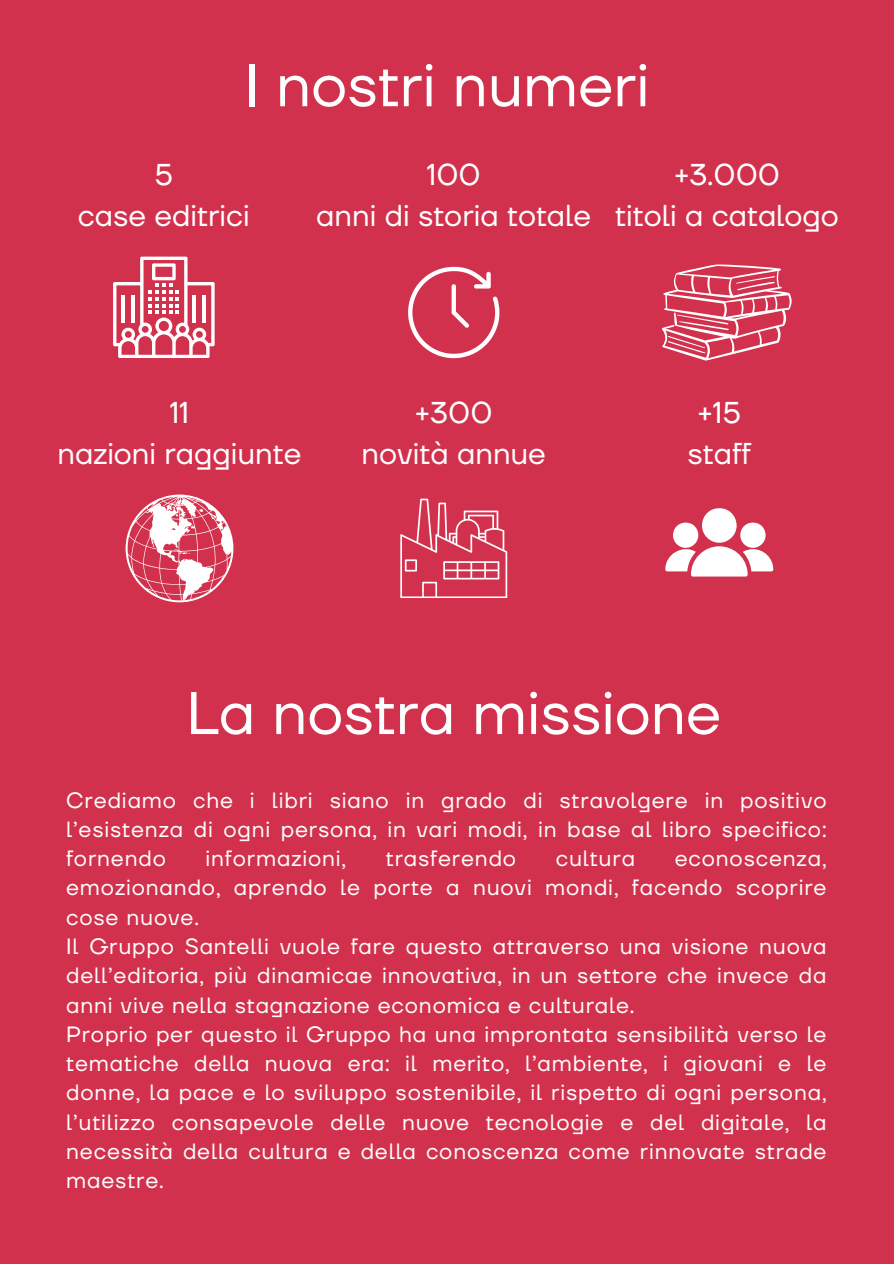
<style>
.page{position:relative;width:894px;height:1264px;background:#fff}
.page>*{position:absolute;margin:0;border:0;box-sizing:border-box;transform-origin:0 0}
.t1{font:60px "TT Firs Neue";color:#fff}
.t2{font:30px/41.7px "TT Firs Neue";color:#fff;text-align:center}
.t3{font:22.05px/29.2px "TT Firs Neue";letter-spacing:.04em;color:#fdfdfd;text-align:justify}
</style>
<div class="page">
<div style="left:0;top:0;width:893px;height:1263px;background:#d2314d"></div>
<svg style="left:408px;top:267px;width:91px;height:91px"></svg>
<svg style="left:113px;top:256px;width:101px;height:102px"></svg>
<svg style="left:665px;top:508px;width:108px;height:68px"></svg>
<svg style="left:400px;top:498px;width:107px;height:99px"></svg>
<svg style="left:662px;top:264px;width:130px;height:96px"></svg>
<svg style="left:126px;top:494px;width:107px;height:108px"></svg>
<h1 class="t1" style="left:244px;top:44px;width:406px">I nostri numeri</h1>
<h2 class="t2" style="left:78px;top:153px;width:173px">5<br>case editrici</h2>
<h2 class="t2" style="left:316px;top:153px;width:276px">100<br>anni di storia totale</h2>
<h2 class="t2" style="left:615px;top:153px;width:225px">+3.000<br>titoli a catalogo</h2>
<h2 class="t2" style="left:361px;top:391px;width:186px">+300<br>novità annue</h2>
<h2 class="t2" style="left:57px;top:391px;width:245px">11<br>nazioni raggiunte</h2>
<h2 class="t2" style="left:687px;top:391px;width:65px">+15 staff</h2>
<h1 class="t1" style="left:186px;top:672px;width:536px">La nostra missione</h1>
<p class="t3" style="left:66px;top:785px;width:761px">Crediamo che i libri siano in grado di stravolgere in positivo l’esistenza di ogni persona, in vari modi, in base al libro specifico: fornendo</p>
<p class="t3" style="left:205px;top:843px;width:142px">informazioni,</p>
<p class="t3" style="left:385px;top:843px;width:132px">trasferendo</p>
<p class="t3" style="left:555px;top:843px;width:81px">cultura</p>
<p class="t3" style="left:66px;top:843px;width:761px;text-align:left;text-indent:608px">econoscenza, emozionando, aprendo le porte a nuovi mondi, facendo scoprire cose nuove.<br>Il Gruppo Santelli vuole fare questo attraverso una visione nuova dell’editoria, più dinamicae innovativa, in un settore che invece da anni vive nella stagnazione economica e culturale.<br>Proprio per questo il Gruppo ha una improntata sensibilità verso le tematiche della nuova era: il merito, l’ambiente, i giovani e le donne, la pace e lo sviluppo sostenibile, il rispetto di ogni persona, l’utilizzo consapevole delle nuove tecnologie e del digitale, la necessità della cultura e della conoscenza come rinnovate strade maestre.</p>
</div>
